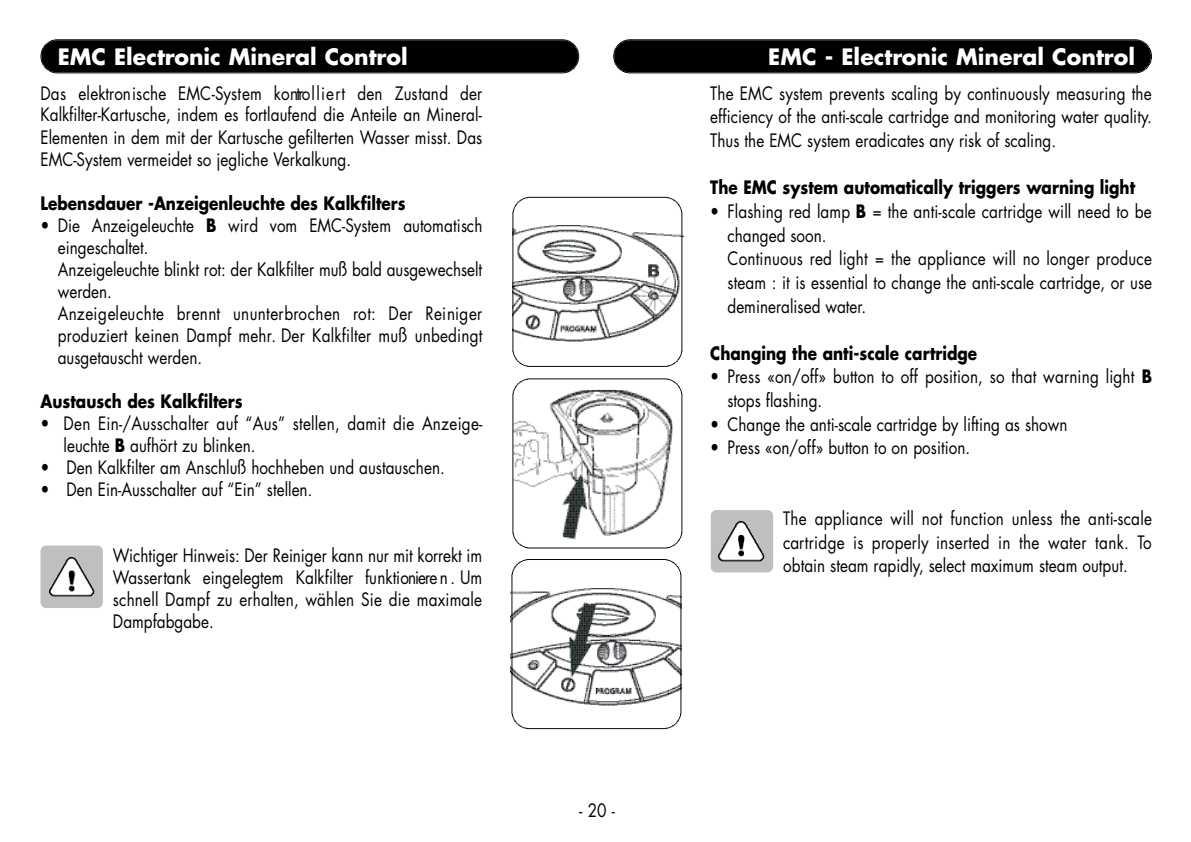
<style>
.page{position:relative;width:1191px;height:842px;background:#fff}
.page>*{position:absolute;margin:0;border:0;box-sizing:border-box;transform-origin:0 0}
.t1{font:700 22px "Futura";color:#fff}
.t2{font:18px/22px "Futura";color:#000;text-align:justify;scale:.85 1}
.t3{font:700 18px "Futura";color:#000;scale:.85 1}
.s1{font-weight:700}
</style>
<div class="page">
<svg style="left:40px;top:39px;width:539px;height:34px;background:#080808"></svg>
<svg style="left:613px;top:39px;width:539px;height:34px;background:#080808"></svg>
<svg style="left:512px;top:197px;width:170px;height:170px"></svg>
<svg style="left:512px;top:378px;width:170px;height:170px"></svg>
<svg style="left:511px;top:559px;width:170px;height:170px"></svg>
<svg style="left:40px;top:545px;width:63px;height:63px;background:#c2c2c2"></svg>
<img style="left:49px;top:557px;width:46px;height:40px">
<div style="left:711px;top:510px;width:62px;height:62px;background:#bfbfbf"></div>
<img style="left:719px;top:521px;width:45px;height:40px">
<p class="t1" style="left:58px;top:46px;width:352px">EMC Electronic Mineral Control</p>
<p class="t2" style="left:40px;top:84px;width:521px">Das elektronische EMC-System kontro l l i e rt den Zustand der Kalkfilter-Kartusche, indem es fortlaufend die Anteile an Mineral-Elementen in dem mit der Kartusche gefilterten Wasser misst. Das EMC-System vermeidet so jegliche Verkalkung.</p>
<p class="t3" style="left:40px;top:195px;width:431px">Lebensdauer -Anzeigenleuchte des Kalkfilters</p>
<p class="t2" style="left:58px;top:216px;width:501px;text-align:left;text-indent:-17px">• Die Anzeigeleuchte <span class="s1">B</span> w ird vom EMC-System automatisch eingeschaltet.<br>Anzeigeleuchte blinkt rot: der Kalkfilter muß bald ausgewechselt werden.<br>Anzeigeleuchte brennt ununterbrochen rot: Der Reiniger produziert keinen Dampf mehr. Der Kalkfilter muß unbedingt ausgetauscht werden.</p>
<p class="t3" style="left:40px;top:392px;width:239px">Austausch des Kalkfilters</p>
<p class="t2" style="left:64px;top:413px;width:494px;text-indent:-23px">• Den Ein-/Ausschalter auf “Aus” stellen, damit die Anzeige&shy;leuchte <span class="s1">B</span> aufhört zu blinken.</p>
<p class="t2" style="left:40px;top:458px;width:477px">• Den Kalkfilter am Anschluß hochheben und austauschen.</p>
<p class="t2" style="left:40px;top:480px;width:321px">• Den Ein-Ausschalter auf “Ein” stellen.</p>
<p class="t2" style="left:113px;top:545px;width:436px">Wichtiger Hinweis: Der Reiniger kann nur mit korrekt im Wa sse rtank eingelegtem Kalkfilter funktioniere n . U m schnell Dampf zu erhalten, wählen Sie die maximale Dampfabgabe.</p>
<p class="t2" style="left:579px;top:801px;width:44px">-20-</p>
<p class="t1" style="left:768px;top:46px;width:368px">EMC - Electronic Mineral Control</p>
<p class="t2" style="left:710px;top:83px;width:521px;line-height:23.6px">The EMC system prevents scaling by continuously measuring the efficiency of the anti-scale cartridge and monitoring water quality.<br>Thus the EMC system eradicates any risk of scaling.</p>
<p class="t3" style="left:710px;top:179px;width:501px">The EMC system automatically triggers warning light</p>
<p class="t2" style="left:727px;top:201px;width:501px;line-height:23.6px;text-align:left;text-indent:-17px">• Flashing red lamp <span class="s1">B</span> = the anti-scale cartridge will need to be changed soon.<br>Continuous red light = the appliance will no longer produce steam : it is essential to change the anti-scale cartridge, or use demineralised water.</p>
<p class="t3" style="left:710px;top:344px;width:316px">Changing the anti-scale cartridge</p>
<p class="t2" style="left:727px;top:366px;width:501px;line-height:23.6px;text-indent:-17px">• Press «on/off» button to off position, so that warning light <span class="s1">B </span>stops flashing.</p>
<p class="t2" style="left:710px;top:414px;width:422px">• Change the anti-scale cartridge by lifting as shown</p>
<p class="t2" style="left:710px;top:438px;width:307px">• Press «on/off» button to on position.</p>
<p class="t2" style="left:783px;top:508px;width:435px;line-height:23.6px">The appliance will not function unless the anti-scale cartridge is properly inserted in the water tank. To obtain steam rapidly, select maximum steam output.</p>
</div>
